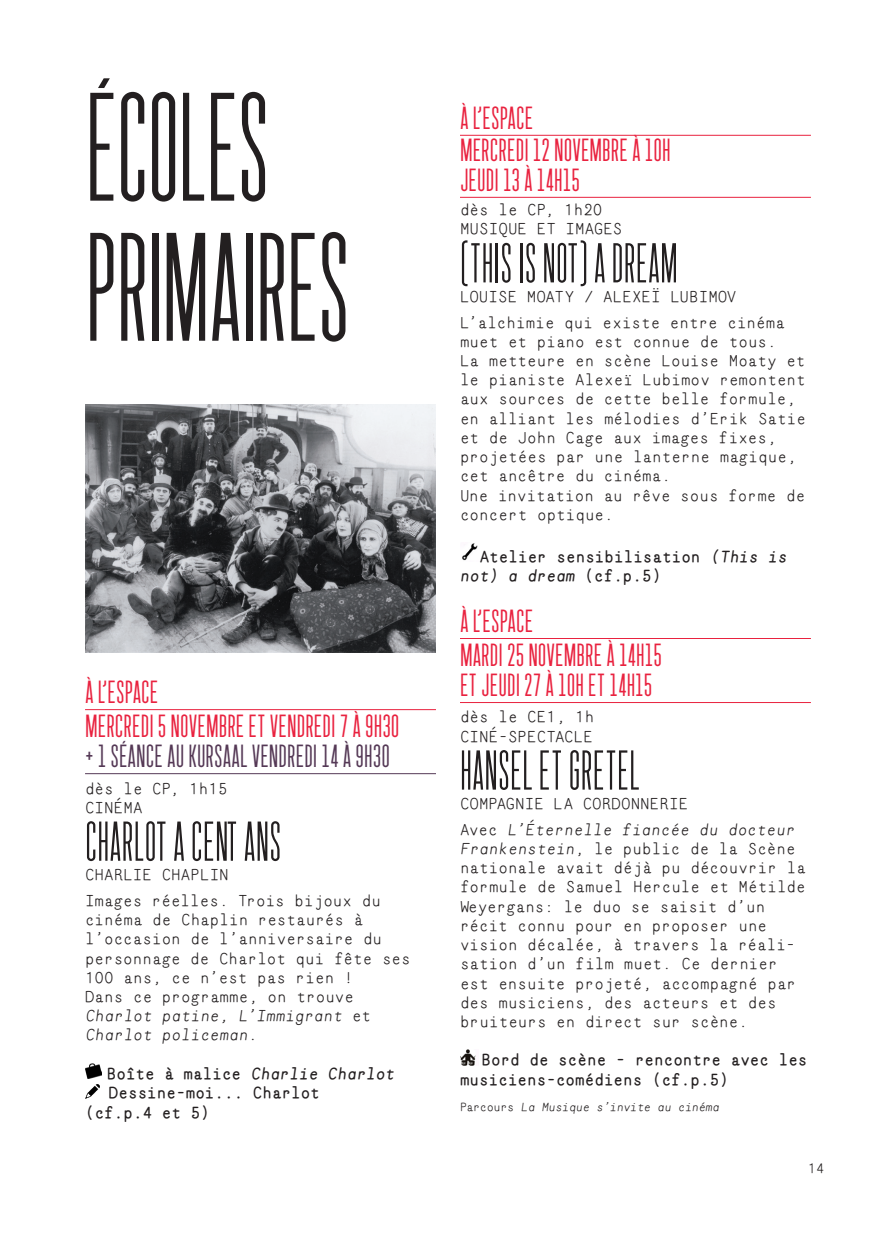
<style>
.page{position:relative;width:896px;height:1248px;background:#fff}
.page>*{position:absolute;margin:0;border:0;box-sizing:border-box;transform-origin:0 0}
.t1{font:154px/140px "SNDB Garaje Condensed";letter-spacing:-.015em;color:#231f20}
.t2{font:56px "SNDB Garaje Condensed";color:#231f20}
.t3{font:32px/34px "Garaje width 220 weight 800";color:#e9223f}
.t4{font:32px "Garaje width 220 weight 800";color:#553956}
.t5{font:16px/19.2px "SNDB Mononi Mono";color:#231f20}
.t6{font:700 16px/19.2px "SNDB Mononi Mono";color:#231f20}
.t7{font:italic 700 16px "SNDB Mononi Monobold";color:#231f20}
.t8{font:italic 16px/26px "SNDB Mononi Mono";color:#231f20}
.t9{font:14px "SNDB Mononi Mono";color:#231f20}
.t10{font:italic 12px "SNDB Mononi Mono";letter-spacing:-.03em;color:#231f20}
.s1{font-style:italic}
.s2{font-family:"SNDB Mononi Mono";font-style:normal}
.s3{font-family:"SNDB Mononi Monobold";font-style:italic}
.s4{font-style:normal}
</style>
<div class="page">
<hr style="left:85px;top:709px;width:351px;height:1px;background:#e9223f">
<hr style="left:85px;top:773px;width:351px;height:1px;background:#553956">
<img style="left:85px;top:1063px;width:16px;height:15px">
<img style="left:85px;top:1084px;width:14px;height:14px">
<hr style="left:460px;top:135px;width:351px;height:1px;background:#e9223f">
<hr style="left:460px;top:197px;width:351px;height:1px;background:#e9223f">
<hr style="left:460px;top:638px;width:351px;height:1px;background:#e9223f">
<hr style="left:460px;top:702px;width:351px;height:1px;background:#e9223f">
<img style="left:462px;top:543px;width:16px;height:18px">
<img style="left:460px;top:1049px;width:16px;height:16px">
<img style="left:85px;top:404px;width:351px;height:248px">
<h1 class="t1" style="left:85px;top:58px;width:267px">ÉCOLES<br>PRIMAIRES</h1>
<h3 class="t3" style="left:85px;top:670px;width:316px">À L’ESPACE<br>MERCREDI 5 NOVEMBRE ET VENDREDI 7 À 9H30</h3>
<h3 class="t4" style="left:85px;top:730px;width:306px">+ 1 SÉANCE AU KURSAAL VENDREDI 14 À 9H30</h3>
<p class="t5" style="left:85px;top:778px;width:144px">dès le CP, 1h15<br>Ciné</p>
<p class="t5" style="left:123px;top:797px;width:19px">ma</p>
<h2 class="t2" style="left:85px;top:801px;width:194px">CHARLOT A CENT ANS</h2>
<p class="t5" style="left:85px;top:864px;width:30px">Charlie</p>
<p class="t5" style="left:85px;top:861px;width:297px;line-height:26px;text-indent:77px">Chaplin<br>Images réelles. Trois bijoux du</p>
<p class="t5" style="left:85px;top:909px;width:327px">cinéma de Chaplin restaurés à l’occasion de l’anniversaire du personnage de Charlot qui fête ses<br>100 ans, ce n’est pas rien !<br>Dans ce programme, on trouve<br><span class="s1">Charlot patine, L’Immigrant</span> et<br><span class="s1">Charlot policeman</span>.</p>
<p class="t7" style="left:107px;top:1062px;width:289px"><span class="s2">Boîte à malice</span> Charlie Charlot</p>
<p class="t6" style="left:85px;top:1082px;width:236px;text-indent:24px">Dessine-moi... Charlot (cf.p.4 et 5)</p>
<h3 class="t3" style="left:460px;top:97px;width:212px;line-height:31px">À L’ESPACE<br>MERCREDI 12 NOVEMBRE À 10H<br>JEUDI 13 À 14H15</h3>
<p class="t5" style="left:460px;top:200px;width:144px">dès le CP, 1h20<br>Musi</p>
<p class="t5" style="left:498px;top:219px;width:19px">que</p>
<p class="t5" style="left:537px;top:219px;width:10px">et</p>
<p class="t5" style="left:565px;top:219px;width:47px">Images</p>
<h2 class="t2" style="left:460px;top:223px;width:178px">(THIS IS NOT) A DREAM</h2>
<p class="t5" style="left:460px;top:286px;width:29px">Louise</p>
<p class="t5" style="left:527px;top:286px;width:163px">Moaty / Alexeï Lubi</p>
<p class="t5" style="left:460px;top:283px;width:326px;line-height:26px;text-indent:248px">mov<br>L’alchimie qui existe entre cinéma</p>
<p class="t5" style="left:460px;top:331px;width:347px">muet et piano est connue de tous.<br>La metteure en scène Louise Moaty et le pianiste Alexeï Lubimov remontent aux sources de cette belle formule, en alliant les mélodies d’Erik Satie et de John Cage aux images fixes, projetées par une lanterne magique, cet ancêtre du cinéma.<br>Une invitation au rêve sous forme de concert optique.</p>
<p class="t6" style="left:480px;top:546px;width:309px">Atelier sensibilisation <span class="s3">(This is</span></p>
<p class="t7" style="left:460px;top:565px;width:203px">not) a dream <span class="s2">(cf.p.5)</span></p>
<h3 class="t3" style="left:460px;top:599px;width:204px">À L’ESPACE<br>MARDI 25 NOVEMBRE À 14H15</h3>
<h3 class="t3" style="left:460px;top:662px;width:194px">ET JEUDI 27 À 10H ET 14H15</h3>
<p class="t5" style="left:460px;top:707px;width:136px">dès le CE1, 1h<br>Ciné</p>
<p class="t5" style="left:498px;top:726px;width:20px">-spectacle</p>
<h2 class="t2" style="left:460px;top:730px;width:181px">HANSEL ET GRETEL</h2>
<p class="t5" style="left:460px;top:793px;width:65px">compagnie</p>
<p class="t5" style="left:553px;top:793px;width:10px">la</p>
<p class="t8" style="left:460px;top:790px;width:336px;text-indent:123px"><span class="s4">Cordonnerie<br>Avec</span> L’Éternelle fiancée du docteur</p>
<p class="t5" style="left:460px;top:838px;width:347px"><span class="s1">Frankenstein</span>, le public de la Scène nationale avait déjà pu découvrir la formule de Samuel Hercule et Métilde Weyergans: le duo se saisit d’un récit connu pour en proposer une vision décalée, à travers la réali&shy;sation d’un film muet. Ce dernier est ensuite projeté, accompagné par des musiciens, des acteurs et des bruiteurs en direct sur scène.</p>
<p class="t6" style="left:460px;top:1049px;width:349px;text-indent:22px">Bord de scène - rencontre avec les musiciens-comédiens (cf.p.5)</p>
<p class="t10" style="left:460px;top:1098px;width:261px"><span class="s4">Parcours</span> La Musique s’invite au cinéma</p>
<p class="t9" style="left:808px;top:1158px;width:18px">14</p>
</div>
